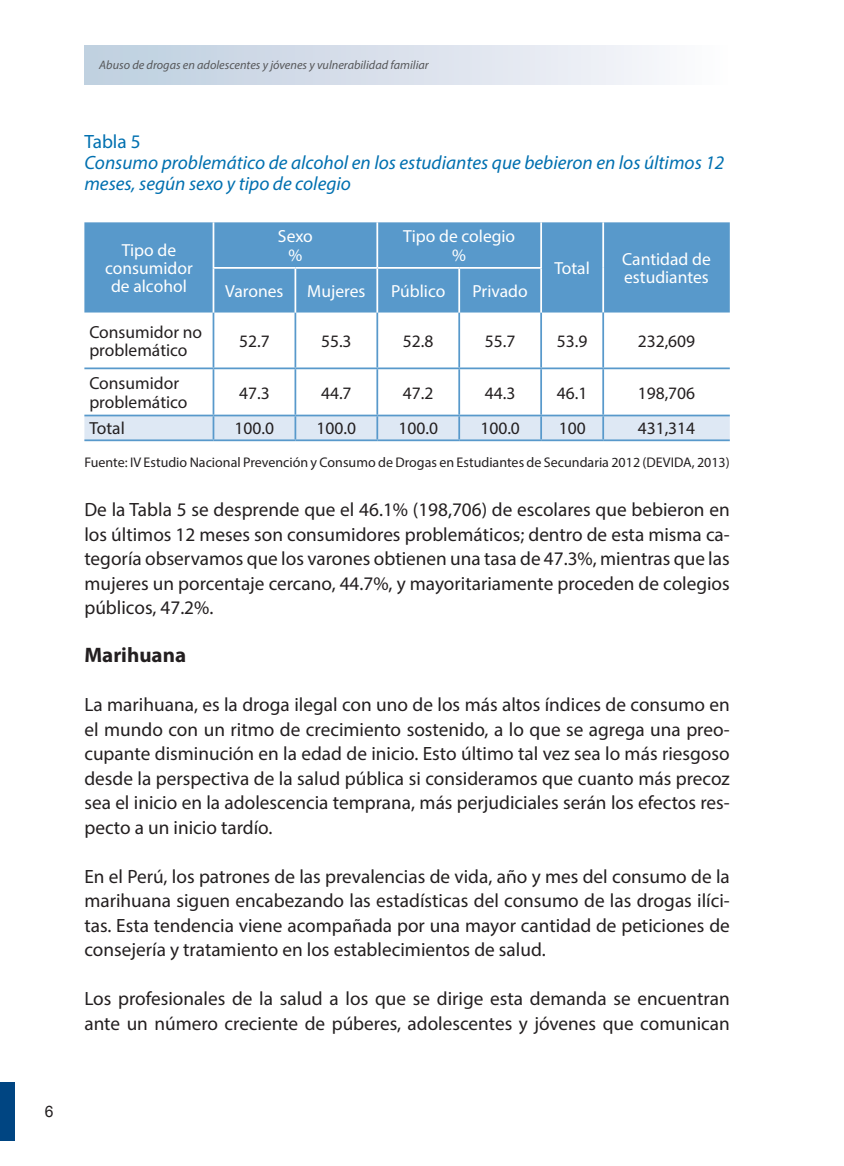
<style>
.page{position:relative;width:844px;height:1166px;background:#fff}
.page>*{position:absolute;margin:0;border:0;box-sizing:border-box;transform-origin:0 0}
.contenido{font:700 21px "Myriad Pro";color:#231f20}
.contenido-2{font:19.25px/24.5px "Myriad Pro";color:#231f20;text-align:justify}
.t1{font:italic 19.25px/21px "Myriad Pro";color:#0070b0}
.t2{font:19.25px "Myriad Pro";color:#0070b0}
.t3{font:17.5px/18.4px "Myriad Pro";color:#231f20}
.t4{font:17.5px/18.4px "Myriad Pro";color:#fff;text-align:center}
.t5{font:15.75px "Arial";color:#231f20}
.contenido-3{font:14px "Myriad Pro";color:#231f20}
.t6{font:italic 12.25px "Myriad Pro";color:#57585a}
</style>
<div class="page">
<div style="left:0;top:1082px;width:15px;height:58px;background:#004582"></div>
<div style="left:84px;top:45px;width:645px;height:39px;background:linear-gradient(to right,#bdcdde,#fbf9fc)"></div>
<div style="left:84px;top:222px;width:645px;height:90px;background:#5899cb"></div>
<div style="left:84px;top:416px;width:645px;height:23px;background:#dee8f4"></div>
<hr style="left:212px;top:222px;width:2px;height:45px;background:#fff">
<hr style="left:376px;top:222px;width:2px;height:45px;background:#fff">
<hr style="left:540px;top:222px;width:2px;height:45px;background:#fff">
<hr style="left:602px;top:222px;width:2px;height:46px;background:#fff">
<hr style="left:602px;top:268px;width:2px;height:44px;background:#fff">
<hr style="left:212px;top:312px;width:2px;height:55px;background:#5899cb">
<hr style="left:294px;top:312px;width:2px;height:55px;background:#5899cb">
<hr style="left:376px;top:312px;width:2px;height:55px;background:#5899cb">
<hr style="left:458px;top:312px;width:2px;height:55px;background:#5899cb">
<hr style="left:540px;top:312px;width:2px;height:55px;background:#5899cb">
<hr style="left:602px;top:312px;width:2px;height:55px;background:#5899cb">
<hr style="left:84px;top:367px;width:129px;height:2px;background:#5899cb">
<hr style="left:213px;top:367px;width:82px;height:2px;background:#5899cb">
<hr style="left:212px;top:369px;width:2px;height:46px;background:#5899cb">
<hr style="left:295px;top:367px;width:82px;height:2px;background:#5899cb">
<hr style="left:294px;top:369px;width:2px;height:46px;background:#5899cb">
<hr style="left:377px;top:367px;width:82px;height:2px;background:#5899cb">
<hr style="left:376px;top:369px;width:2px;height:46px;background:#5899cb">
<hr style="left:459px;top:367px;width:82px;height:2px;background:#5899cb">
<hr style="left:458px;top:369px;width:2px;height:46px;background:#5899cb">
<hr style="left:541px;top:367px;width:62px;height:2px;background:#5899cb">
<hr style="left:540px;top:369px;width:2px;height:46px;background:#5899cb">
<hr style="left:603px;top:367px;width:126px;height:2px;background:#5899cb">
<hr style="left:602px;top:369px;width:2px;height:46px;background:#5899cb">
<hr style="left:84px;top:415px;width:129px;height:1px;background:#5899cb">
<hr style="left:213px;top:415px;width:82px;height:1px;background:#5899cb">
<hr style="left:212px;top:416px;width:2px;height:23px;background:#5899cb">
<hr style="left:295px;top:415px;width:82px;height:1px;background:#5899cb">
<hr style="left:294px;top:416px;width:2px;height:23px;background:#5899cb">
<hr style="left:377px;top:415px;width:82px;height:1px;background:#5899cb">
<hr style="left:376px;top:416px;width:2px;height:23px;background:#5899cb">
<hr style="left:459px;top:415px;width:82px;height:1px;background:#5899cb">
<hr style="left:458px;top:416px;width:2px;height:23px;background:#5899cb">
<hr style="left:541px;top:415px;width:62px;height:1px;background:#5899cb">
<hr style="left:540px;top:416px;width:2px;height:23px;background:#5899cb">
<hr style="left:603px;top:415px;width:126px;height:1px;background:#5899cb">
<hr style="left:602px;top:416px;width:2px;height:23px;background:#5899cb">
<hr style="left:84px;top:439px;width:129px;height:2px;background:#5899cb">
<hr style="left:213px;top:439px;width:82px;height:2px;background:#5899cb">
<hr style="left:295px;top:439px;width:82px;height:2px;background:#5899cb">
<hr style="left:377px;top:439px;width:82px;height:2px;background:#5899cb">
<hr style="left:459px;top:439px;width:82px;height:2px;background:#5899cb">
<hr style="left:541px;top:439px;width:62px;height:2px;background:#5899cb">
<hr style="left:603px;top:439px;width:126px;height:2px;background:#5899cb">
<hr style="left:212px;top:267px;width:83px;height:2px;background:#fff">
<hr style="left:212px;top:269px;width:2px;height:43px;background:#fff">
<hr style="left:295px;top:267px;width:82px;height:2px;background:#fff">
<hr style="left:294px;top:269px;width:2px;height:43px;background:#fff">
<hr style="left:377px;top:267px;width:82px;height:2px;background:#fff">
<hr style="left:376px;top:269px;width:2px;height:43px;background:#fff">
<hr style="left:459px;top:267px;width:83px;height:2px;background:#fff">
<hr style="left:458px;top:269px;width:2px;height:43px;background:#fff">
<hr style="left:540px;top:269px;width:2px;height:43px;background:#fff">
<p class="t5" style="left:45px;top:1101px;width:10px">6</p>
<p class="t6" style="left:99px;top:57px;width:331px">Abuso de drogas en adolescentes y jóvenes y vulnerabilidad familiar</p>
<p class="t2" style="left:84px;top:130px;width:58px">Tabla 5</p>
<p class="t1" style="left:84px;top:152px;width:641px">Consumo problemático de alcohol en los estudiantes que bebieron en los últimos 12 meses, según sexo y tipo de colegio</p>
<p class="t4" style="left:105px;top:240px;width:89px">Tipo de consumidor de alcohol</p>
<p class="t4" style="left:278px;top:227px;width:36px">Sexo %</p>
<p class="t4" style="left:403px;top:227px;width:113px">Tipo de colegio</p>
<p class="t4" style="left:452px;top:245px;width:15px">%</p>
<p class="t4" style="left:225px;top:281px;width:60px">Varones</p>
<p class="t4" style="left:307px;top:281px;width:60px">Mujeres</p>
<p class="t4" style="left:391px;top:281px;width:56px">Público</p>
<p class="t4" style="left:472px;top:281px;width:57px">Privado</p>
<p class="t4" style="left:554px;top:259px;width:37px">Total</p>
<p class="t4" style="left:622px;top:249px;width:90px;text-align:left">Cantidad de estudiantes</p>
<p class="t3" style="left:89px;top:322px;width:114px">Consumidor no problemático</p>
<p class="t3" style="left:239px;top:332px;width:32px">52.7</p>
<p class="t3" style="left:321px;top:332px;width:32px">55.3</p>
<p class="t3" style="left:403px;top:332px;width:32px">52.8</p>
<p class="t3" style="left:485px;top:332px;width:32px">55.7</p>
<p class="t3" style="left:556px;top:332px;width:32px">53.9</p>
<p class="t3" style="left:637px;top:332px;width:59px">232,609</p>
<p class="t3" style="left:89px;top:374px;width:100px">Consumidor problemático</p>
<p class="t3" style="left:239px;top:383px;width:32px">47.3</p>
<p class="t3" style="left:321px;top:383px;width:32px">44.7</p>
<p class="t3" style="left:403px;top:383px;width:32px">47.2</p>
<p class="t3" style="left:485px;top:383px;width:32px">44.3</p>
<p class="t3" style="left:556px;top:383px;width:32px">46.1</p>
<p class="t3" style="left:637px;top:383px;width:59px">198,706</p>
<p class="t3" style="left:89px;top:419px;width:37px">Total</p>
<p class="t3" style="left:234px;top:419px;width:41px">100.0</p>
<p class="t3" style="left:316px;top:419px;width:41px">100.0</p>
<p class="t3" style="left:398px;top:419px;width:41px">100.0</p>
<p class="t3" style="left:480px;top:419px;width:41px">100.0</p>
<p class="t3" style="left:558px;top:419px;width:28px">100</p>
<p class="t3" style="left:637px;top:419px;width:59px">431,314</p>
<p class="contenido-3" style="left:84px;top:454px;width:646px">Fuente: IV Estudio Nacional Prevención y Consumo de Drogas en Estudiantes de Secundaria 2012 (DEVIDA, 2013)</p>
<p class="contenido-2" style="left:84px;top:497px;width:646px">De la Tabla 5 se desprende que el 46.1% (198,706) de escolares que bebieron en los últimos 12 meses son consumidores problemáticos; dentro de esta misma ca&shy;tegoría observamos que los varones obtienen una tasa de 47.3%, mientras que las mujeres un porcentaje cercano, 44.7%, y mayoritariamente proceden de colegios públicos, 47.2%.</p>
<p class="contenido" style="left:84px;top:641px;width:103px">Marihuana</p>
<p class="contenido-2" style="left:84px;top:692px;width:646px">La marihuana, es la droga ilegal con uno de los más altos índices de consumo en el mundo con un ritmo de crecimiento sostenido, a lo que se agrega una preo&shy;cupante disminución en la edad de inicio. Esto último tal vez sea lo más riesgoso desde la perspectiva de la salud pública si consideramos que cuanto más precoz sea el inicio en la adolescencia temprana, más perjudiciales serán los efectos res&shy;pecto a un inicio tardío.</p>
<p class="contenido-2" style="left:84px;top:864px;width:646px">En el Perú, los patrones de las prevalencias de vida, año y mes del consumo de la marihuana siguen encabezando las estadísticas del consumo de las drogas ilíci&shy;tas. Esta tendencia viene acompañada por una mayor cantidad de peticiones de consejería y tratamiento en los establecimientos de salud.</p>
<p class="contenido-2" style="left:84px;top:986px;width:646px">Los profesionales de la salud a los que se dirige esta demanda se encuentran ante un número creciente de púberes, adolescentes y jóvenes que comunican</p>
</div>
